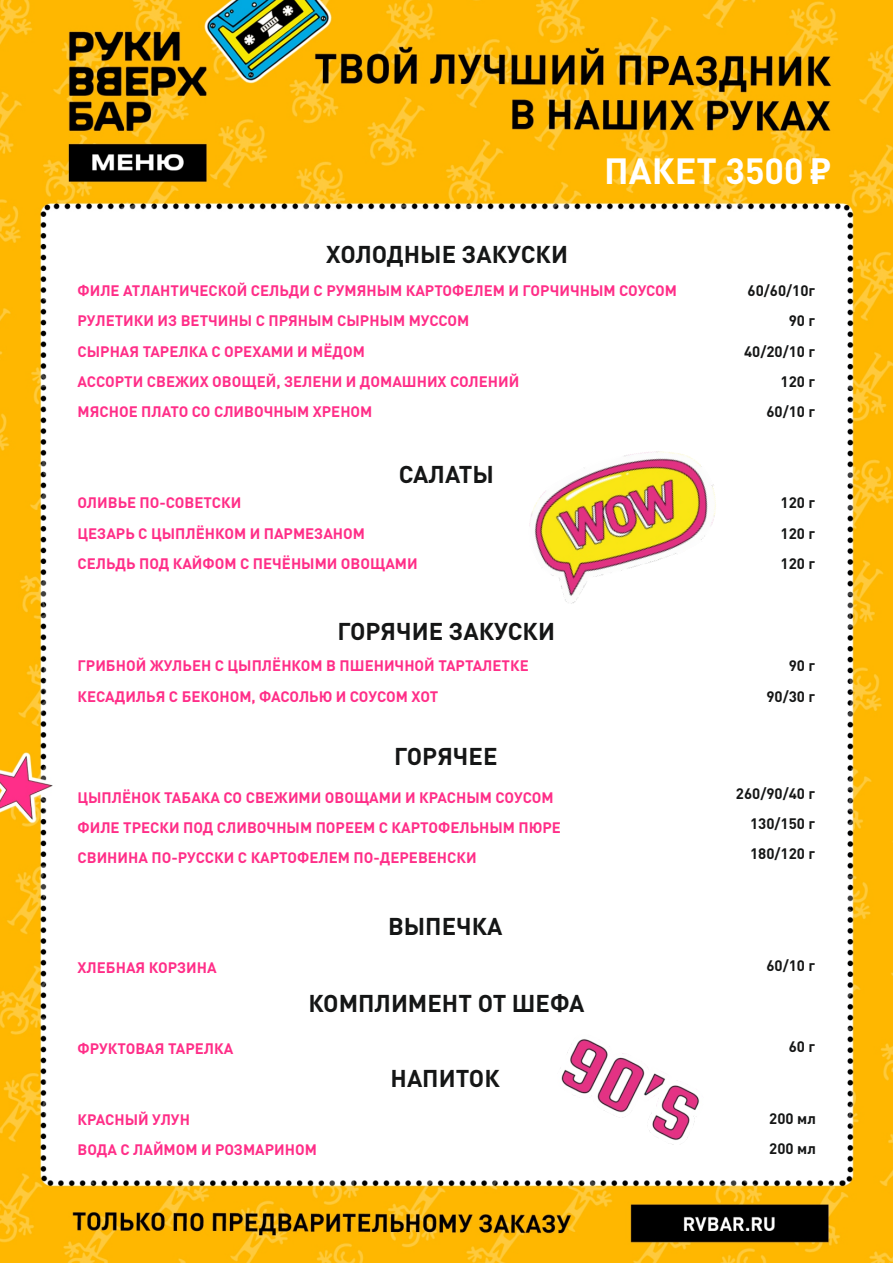
<style>
.page{position:relative;width:893px;height:1263px;background:#fff}
.page>*{position:absolute;margin:0;border:0;box-sizing:border-box;transform-origin:0 0}
.t1{font:700 36px "DIN Cyr";color:#fff}
.t2{font:700 24px "DIN Cyr";color:#151616}
.t3{font:700 15px/30.2px "DIN Cyr";color:#ff2e88}
.t4{font:700 15px/30.2px "DIN Cyr";color:#151616;text-align:right}
.s1{font-family:"Arial"}
</style>
<div class="page">
<img style="left:0;top:0;width:893px;height:1263px">
<img style="left:557px;top:1034px;width:147px;height:110px">
<img style="left:510px;top:418px;width:224px;height:196px">
<h2 class="t2" style="left:326px;top:245px;width:243px">ХОЛОДНЫЕ ЗАКУСКИ</h2>
<h1 class="t1" style="left:604px;top:156px;width:228px">ПАКЕТ 3500 <span class="s1">₽</span></h1>
<p class="t3" style="left:78px;top:277px;width:601px">ФИЛЕ АТЛАНТИЧЕСКОЙ СЕЛЬДИ С РУМЯНЫМ КАРТОФЕЛЕМ И ГОРЧИЧНЫМ СОУСОМ РУЛЕТИКИ ИЗ ВЕТЧИНЫ С ПРЯНЫМ СЫРНЫМ МУССОМ<br>СЫРНАЯ ТАРЕЛКА С ОРЕХАМИ И МЁДОМ<br>АССОРТИ СВЕЖИХ ОВОЩЕЙ, ЗЕЛЕНИ И ДОМАШНИХ СОЛЕНИЙ<br>МЯСНОЕ ПЛАТО СО СЛИВОЧНЫМ ХРЕНОМ</p>
<h2 class="t2" style="left:399px;top:464px;width:97px">САЛАТЫ</h2>
<p class="t3" style="left:78px;top:489px;width:342px">ОЛИВЬЕ ПО-СОВЕТСКИ<br>ЦЕЗАРЬ С ЦЫПЛЁНКОМ И ПАРМЕЗАНОМ<br>СЕЛЬДЬ ПОД КАЙФОМ С ПЕЧЁНЫМИ ОВОЩАМИ</p>
<h2 class="t2" style="left:337px;top:622px;width:219px">ГОРЯЧИЕ ЗАКУСКИ</h2>
<p class="t3" style="left:78px;top:652px;width:453px">ГРИБНОЙ ЖУЛЬЕН С ЦЫПЛЁНКОМ В ПШЕНИЧНОЙ ТАРТАЛЕТКЕ<br>КЕСАДИЛЬЯ С БЕКОНОМ, ФАСОЛЬЮ И СОУСОМ ХОТ</p>
<h2 class="t2" style="left:394px;top:747px;width:105px">ГОРЯЧЕЕ</h2>
<p class="t3" style="left:78px;top:784px;width:485px">ЦЫПЛЁНОК ТАБАКА СО СВЕЖИМИ ОВОЩАМИ И КРАСНЫМ СОУСОМ<br>ФИЛЕ ТРЕСКИ ПОД СЛИВОЧНЫМ ПОРЕЕМ С КАРТОФЕЛЬНЫМ ПЮРЕ<br>СВИНИНА ПО-РУССКИ С КАРТОФЕЛЕМ ПО-ДЕРЕВЕНСКИ</p>
<p class="t3" style="left:78px;top:953px;width:141px">ХЛЕБНАЯ КОРЗИНА</p>
<h2 class="t2" style="left:388px;top:916px;width:116px">ВЫПЕЧКА</h2>
<h2 class="t2" style="left:308px;top:994px;width:278px">КОМПЛИМЕНТ ОТ ШЕФА</h2>
<p class="t4" style="left:744px;top:277px;width:72px">60/60/10г<br>90 г<br>40/20/10 г<br>120 г<br>60/10 г</p>
<p class="t4" style="left:781px;top:489px;width:36px;text-align:justify">120 г 120 г 120 г</p>
<p class="t4" style="left:766px;top:652px;width:50px">90 г<br>90/30 г</p>
<p class="t4" style="left:750px;top:780px;width:66px;text-align:justify;text-indent:-14px">260/90/40 г 130/150 г 180/120 г</p>
<p class="t4" style="left:766px;top:952px;width:50px">60/10 г</p>
<p class="t3" style="left:78px;top:1035px;width:157px">ФРУКТОВАЯ ТАРЕЛКА</p>
<p class="t4" style="left:789px;top:1033px;width:28px">60 г</p>
<p class="t3" style="left:78px;top:1106px;width:241px">КРАСНЫЙ УЛУН<br>ВОДА С ЛАЙМОМ И РОЗМАРИНОМ</p>
<h2 class="t2" style="left:391px;top:1069px;width:111px">НАПИТОК</h2>
<p class="t4" style="left:769px;top:1104px;width:48px;text-align:left">200 мл<br>200 мл</p>
</div>
